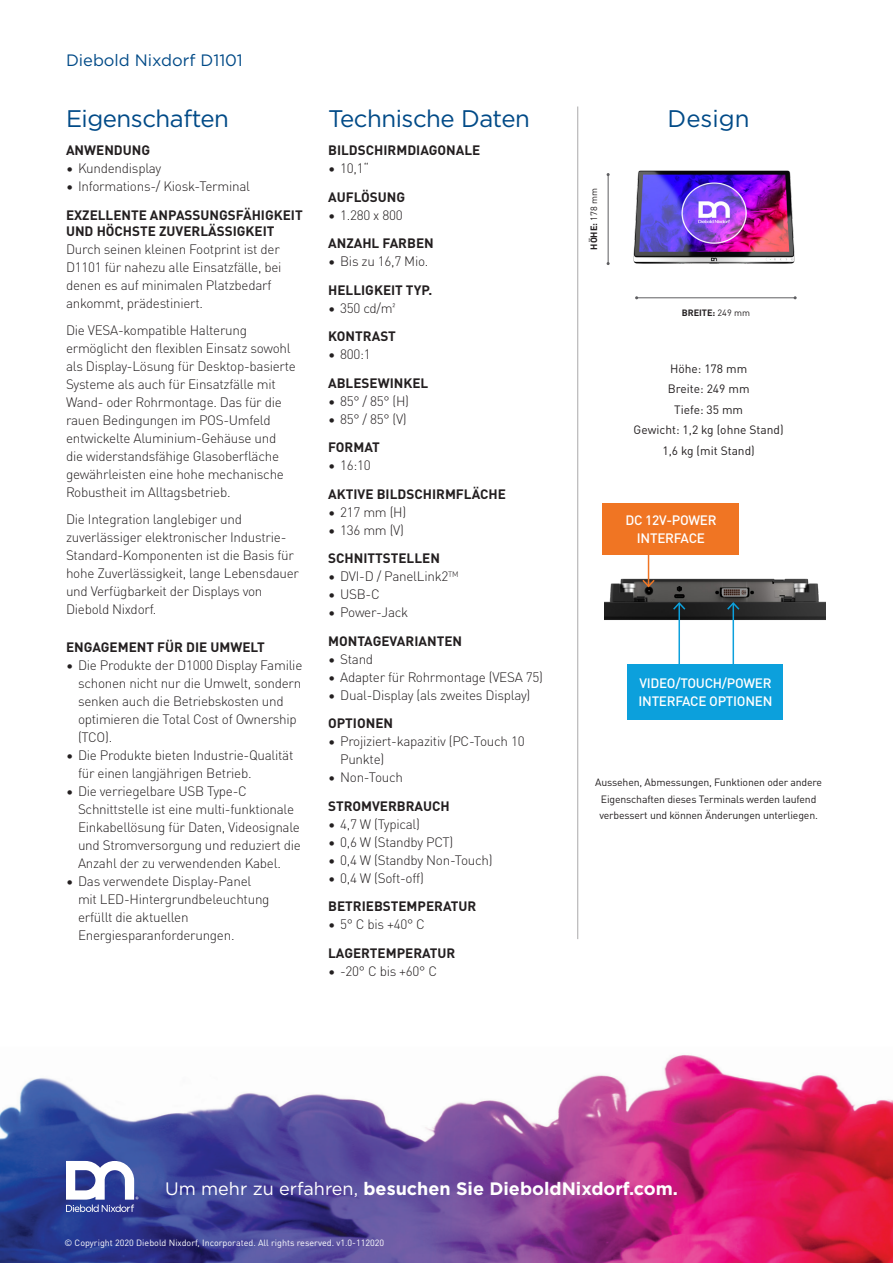
<style>
.page{position:relative;width:893px;height:1263px;background:#fff}
.page>*{position:absolute;margin:0;border:0;box-sizing:border-box;transform-origin:0 0}
.H2_-_Blue_Catagory_T{font:24px "Gotham";letter-spacing:-.02em;color:#004a87}
.t1{font:700 18px "Gotham";color:#fff}
.H4_-_Product_Name_Fr{font:16.5px "Gotham";color:#004a87}
.BC3_-_Paragraph_Body{font:300 13.5px/18px "DIN Pro";letter-spacing:-.02em;color:#231f20}
.H3_-_Section_titles{font:700 13.5px/16.5px "DIN Pro";color:#231f20}
.BC3_-_Paragraph_Body-2{font:500 13.5px/18px "DIN Pro";letter-spacing:-.02em;color:#fff;text-align:center}
.Dimensions{font:12px "DIN Pro";color:#231f20}
.t2{font:10.5px/16.5px "DIN Pro";letter-spacing:-.015em;color:#231f20;text-align:center}
.t3{font:700 9.15px "DIN Pro";color:#231f20}
.t4{font:9px "DIN Pro";color:#fff}
.s1{font-weight:400}
</style>
<div class="page">
<img style="left:0;top:1054px;width:893px;height:209px">
<svg style="left:66px;top:1161px;width:73px;height:51px"></svg>
<hr style="left:608px;top:175px;width:1px;height:89px;background:#5e5e61">
<hr style="left:637px;top:297px;width:158px;height:1px;background:#5e5e61">
<img style="left:604px;top:565px;width:221px;height:76px">
<img style="left:633px;top:170px;width:162px;height:94px">
<div style="left:602px;top:504px;width:137px;height:51px;background:#f07523"></div>
<div style="left:628px;top:664px;width:155px;height:55px;background:#0ca0dc"></div>
<hr style="left:648px;top:553px;width:1px;height:33px;background:#f07523">
<svg style="left:641px;top:578px;width:15px;height:10px"></svg>
<hr style="left:678px;top:603px;width:2px;height:65px;background:#0ca0dc">
<svg style="left:671px;top:601px;width:16px;height:10px"></svg>
<hr style="left:732px;top:603px;width:2px;height:65px;background:#0ca0dc">
<svg style="left:726px;top:601px;width:15px;height:10px"></svg>
<hr style="left:577px;top:107px;width:1px;height:832px;background:#231f20">
<p class="H4_-_Product_Name_Fr" style="left:66px;top:51px;width:178px">Diebold Nixdorf D1101</p>
<p class="H2_-_Blue_Catagory_T" style="left:66px;top:105px;width:165px">Eigenschaften</p>
<p class="H3_-_Section_titles" style="left:66px;top:141px;width:86px">ANWENDUNG</p>
<p class="BC3_-_Paragraph_Body" style="left:66px;top:158px;width:97px">• Kundendisplay</p>
<p class="BC3_-_Paragraph_Body" style="left:66px;top:176px;width:186px">• Informations-/ Kiosk-Terminal</p>
<p class="H3_-_Section_titles" style="left:66px;top:206px;width:238px">EXZELLENTE ANPASSUNGSFÄHIGKEIT<br>UND HÖCHSTE ZUVERLÄSSIGKEIT</p>
<p class="BC3_-_Paragraph_Body" style="left:66px;top:239px;width:217px">Durch seinen kleinen Footprint ist der D1101 für nahezu alle Einsatzfälle, bei denen es auf minimalen Platzbedarf ankommt, prädestiniert.</p>
<p class="BC3_-_Paragraph_Body" style="left:66px;top:320px;width:231px">Die VESA-kompatible Halterung ermöglicht den flexiblen Einsatz sowohl als Display-Lösung für Desktop-basierte Systeme als auch für Einsatzfälle mit Wand- oder Rohrmontage. Das für die rauen Bedingungen im POS-Umfeld entwickelte Aluminium-Gehäuse und die widerstandsfähige Glasoberfläche gewährleisten eine hohe mechanische Robustheit im Alltagsbetrieb.</p>
<p class="BC3_-_Paragraph_Body" style="left:66px;top:509px;width:235px">Die Integration langlebiger und zuverlässiger elektronischer Industrie-Standard-Komponenten ist die Basis für hohe Zuverlässigkeit, lange Lebensdauer und Verfügbarkeit der Displays von Diebold Nixdorf.</p>
<p class="H3_-_Section_titles" style="left:66px;top:638px;width:200px">ENGAGEMENT FÜR DIE UMWELT</p>
<p class="BC3_-_Paragraph_Body" style="left:78px;top:655px;width:226px;text-indent:-12px">• Die Produkte der D1000 Display Familie schonen nicht nur die Umwelt, sondern senken auch die Betriebskosten und optimieren die Total Cost of Ownership (TCO).</p>
<p class="BC3_-_Paragraph_Body" style="left:78px;top:745px;width:217px;text-indent:-12px">• Die Produkte bieten Industrie-Qualität für einen langjährigen Betrieb.</p>
<p class="BC3_-_Paragraph_Body" style="left:78px;top:781px;width:224px;text-indent:-12px">• Die verriegelbare USB Type-C Schnittstelle ist eine multi-funktionale Einkabellösung für Daten, Videosignale und Stromversorgung und reduziert die Anzahl der zu verwendenden Kabel.</p>
<p class="BC3_-_Paragraph_Body" style="left:78px;top:871px;width:193px;text-indent:-12px">• Das verwendete Display-Panel mit LED-Hintergrundbeleuchtung erfüllt die aktuellen<br>Energiesparanforderungen.</p>
<p class="H2_-_Blue_Catagory_T" style="left:328px;top:105px;width:203px">Technische Daten</p>
<p class="H3_-_Section_titles" style="left:328px;top:141px;width:154px">BILDSCHIRMDIAGONALE</p>
<p class="BC3_-_Paragraph_Body" style="left:328px;top:158px;width:42px">• 10,1“</p>
<p class="H3_-_Section_titles" style="left:328px;top:188px;width:78px">AUFLÖSUNG</p>
<p class="BC3_-_Paragraph_Body" style="left:328px;top:205px;width:76px">• 1.280 x 800</p>
<p class="H3_-_Section_titles" style="left:328px;top:234px;width:107px">ANZAHL FARBEN</p>
<p class="BC3_-_Paragraph_Body" style="left:328px;top:251px;width:102px">• Bis zu 16,7 Mio.</p>
<p class="H3_-_Section_titles" style="left:328px;top:281px;width:106px">HELLIGKEIT TYP.</p>
<p class="BC3_-_Paragraph_Body" style="left:328px;top:298px;width:69px">• 350 cd/m²</p>
<p class="H3_-_Section_titles" style="left:328px;top:327px;width:69px">KONTRAST</p>
<p class="BC3_-_Paragraph_Body" style="left:328px;top:344px;width:44px">• 800:1</p>
<p class="H3_-_Section_titles" style="left:328px;top:374px;width:102px">ABLESEWINKEL</p>
<p class="BC3_-_Paragraph_Body" style="left:328px;top:391px;width:82px">• 85° / 85° (H)</p>
<p class="BC3_-_Paragraph_Body" style="left:328px;top:409px;width:80px">• 85° / 85° (V)</p>
<p class="H3_-_Section_titles" style="left:328px;top:438px;width:53px">FORMAT</p>
<p class="BC3_-_Paragraph_Body" style="left:328px;top:455px;width:44px">• 16:10</p>
<p class="H3_-_Section_titles" style="left:328px;top:485px;width:179px">AKTIVE BILDSCHIRMFLÄCHE</p>
<p class="BC3_-_Paragraph_Body" style="left:328px;top:502px;width:80px">• 217 mm (H)</p>
<p class="BC3_-_Paragraph_Body" style="left:328px;top:520px;width:77px">• 136 mm (V)</p>
<p class="H3_-_Section_titles" style="left:328px;top:549px;width:113px">SCHNITTSTELLEN</p>
<p class="BC3_-_Paragraph_Body" style="left:328px;top:566px;width:132px">• DVI-D / PanelLink2<sup>TM</sup></p>
<p class="BC3_-_Paragraph_Body" style="left:328px;top:584px;width:53px">• USB-C</p>
<p class="BC3_-_Paragraph_Body" style="left:328px;top:602px;width:82px">• Power-Jack</p>
<p class="H3_-_Section_titles" style="left:328px;top:632px;width:136px">MONTAGEVARIANTEN</p>
<p class="BC3_-_Paragraph_Body" style="left:328px;top:649px;width:47px">• Stand</p>
<p class="BC3_-_Paragraph_Body" style="left:328px;top:667px;width:216px">• Adapter für Rohrmontage (VESA 75)</p>
<p class="BC3_-_Paragraph_Body" style="left:328px;top:685px;width:204px">• Dual-Display (als zweites Display)</p>
<p class="H3_-_Section_titles" style="left:328px;top:714px;width:67px">OPTIONEN</p>
<p class="BC3_-_Paragraph_Body" style="left:340px;top:731px;width:186px;text-indent:-12px">• Projiziert-kapazitiv (PC-Touch 10<br>Punkte)</p>
<p class="BC3_-_Paragraph_Body" style="left:328px;top:767px;width:76px">• Non-Touch</p>
<p class="H3_-_Section_titles" style="left:328px;top:797px;width:123px">STROMVERBRAUCH</p>
<p class="BC3_-_Paragraph_Body" style="left:328px;top:814px;width:93px">• 4,7 W (Typical)</p>
<p class="BC3_-_Paragraph_Body" style="left:328px;top:832px;width:127px">• 0,6 W (Standby PCT)</p>
<p class="BC3_-_Paragraph_Body" style="left:328px;top:850px;width:166px">• 0,4 W (Standby Non-Touch)</p>
<p class="BC3_-_Paragraph_Body" style="left:328px;top:868px;width:97px">• 0,4 W (Soft-off)</p>
<p class="H3_-_Section_titles" style="left:328px;top:897px;width:150px">BETRIEBSTEMPERATUR</p>
<p class="BC3_-_Paragraph_Body" style="left:328px;top:914px;width:98px">• 5° C bis +40° C</p>
<p class="H3_-_Section_titles" style="left:328px;top:944px;width:129px">LAGERTEMPERATUR</p>
<p class="BC3_-_Paragraph_Body" style="left:328px;top:961px;width:110px">• -20° C bis +60° C</p>
<p class="t3" style="left:587px;top:250px;width:63px;rotate:-90deg">HÖHE: <span class="s1">178 mm</span></p>
<p class="H2_-_Blue_Catagory_T" style="left:668px;top:105px;width:83px">Design</p>
<p class="t3" style="left:682px;top:305px;width:70px">BREITE: <span class="s1">249 mm</span></p>
<p class="Dimensions" style="left:670px;top:360px;width:79px">Höhe: 178 mm</p>
<p class="Dimensions" style="left:668px;top:380px;width:83px">Breite: 249 mm</p>
<p class="Dimensions" style="left:674px;top:400px;width:71px">Tiefe: 35 mm</p>
<p class="Dimensions" style="left:634px;top:421px;width:152px">Gewicht: 1,2 kg (ohne Stand)</p>
<p class="Dimensions" style="left:662px;top:441px;width:94px">1,6 kg (mit Stand)</p>
<p class="BC3_-_Paragraph_Body-2" style="left:625px;top:511px;width:93px">DC 12V-POWER<br>INTERFACE</p>
<p class="BC3_-_Paragraph_Body-2" style="left:638px;top:673px;width:135px;text-align:left">VIDEO/TOUCH/POWER<br>INTERFACE OPTIONEN</p>
<p class="t2" style="left:595px;top:773px;width:228px">Aussehen, Abmessungen, Funktionen oder andere<br>Eigenschaften dieses Terminals werden laufend verbessert und können Änderungen unterliegen.</p>
<h2 class="t1" style="left:165px;top:1178px;width:514px"><span class="s1">Um mehr zu erfahren,</span> besuchen Sie DieboldNixdorf.com.</h2>
<p class="t4" style="left:64px;top:1235px;width:321px">© Copyright 2020 Diebold Nixdorf, Incorporated. All rights reserved. v1.0-112020</p>
</div>
